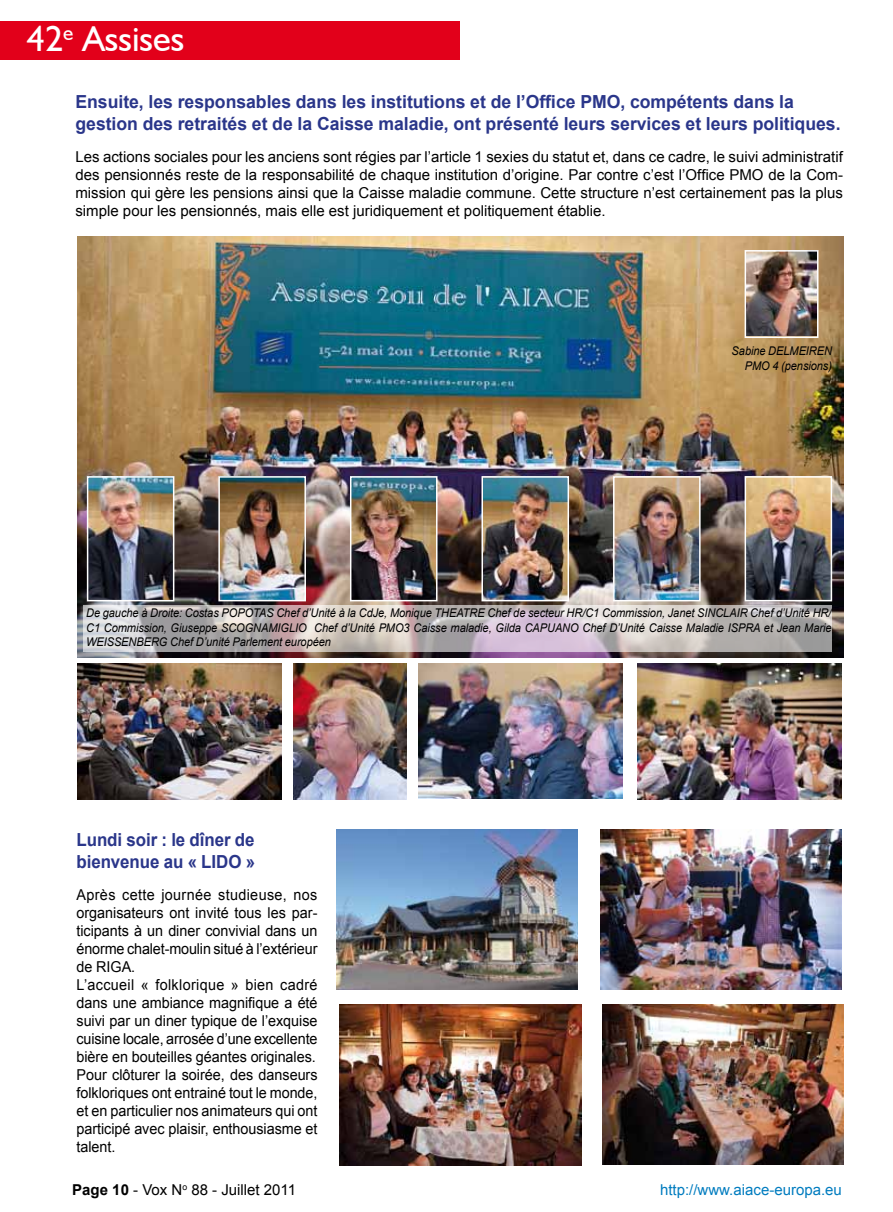
<style>
.page{position:relative;width:893px;height:1212px;background:#fff}
.page>*{position:absolute;margin:0;border:0;box-sizing:border-box;transform-origin:0 0}
.t1{font:36px "Humanist 521 BT";color:#fff}
.t2{font:700 18px/21.6px "Arial";color:#2a368a}
.t3{font:700 18px/21.6px "Arial";color:#2a368a;scale:.94 1}
.t4{font:15px/18px "Arial";letter-spacing:-.005em;color:#000;scale:.96 1}
.t5{font:15px/18px "Arial";letter-spacing:-.005em;color:#000;text-align:justify}
.t6{font:15px "Arial";color:#007cbf}
.t7{font:italic 12px/14.4px "Arial";letter-spacing:-.005em;color:#000;text-align:right;scale:.92 1}
.s1{font-weight:700}
</style>
<div class="page">
<img style="left:78px;top:236px;width:765px;height:421px">
<img style="left:748px;top:253px;width:67px;height:82px">
<div style="left:745px;top:250px;width:73px;height:88px;border:2px solid #fff"></div>
<img style="left:78px;top:663px;width:204px;height:136px">
<img style="left:638px;top:663px;width:204px;height:136px">
<img style="left:293px;top:663px;width:114px;height:136px">
<img style="left:418px;top:663px;width:205px;height:136px">
<img style="left:221px;top:479px;width:82px;height:119px">
<div style="left:218px;top:476px;width:88px;height:125px;border:2px solid #fff"></div>
<img style="left:353px;top:479px;width:81px;height:119px">
<div style="left:350px;top:476px;width:87px;height:125px;border:2px solid #fff"></div>
<img style="left:484px;top:479px;width:82px;height:119px">
<div style="left:481px;top:476px;width:88px;height:125px;border:2px solid #fff"></div>
<img style="left:616px;top:479px;width:82px;height:119px">
<div style="left:613px;top:476px;width:88px;height:125px;border:2px solid #fff"></div>
<img style="left:748px;top:479px;width:81px;height:119px">
<div style="left:745px;top:476px;width:87px;height:125px;border:2px solid #fff"></div>
<img style="left:90px;top:479px;width:81px;height:119px">
<div style="left:87px;top:476px;width:87px;height:125px;border:2px solid #fff"></div>
<img style="left:337px;top:829px;width:240px;height:160px">
<img style="left:339px;top:1005px;width:242px;height:160px">
<img style="left:602px;top:1005px;width:241px;height:160px">
<img style="left:601px;top:829px;width:241px;height:160px">
<div style="left:0;top:21px;width:459px;height:39px;background:#e2001a"></div>
<svg style="left:84px;top:605px;width:748px;height:47px;background:#c5bdbf"></svg>
<h1 class="t1" style="left:27px;top:17px;width:159px">42<sup>e</sup> Assises</h1>
<p class="t2" style="left:75px;top:91px;width:767px">Ensuite, les responsables dans les institutions et de l’Office PMO, compétents dans la gestion des retraités et de la Caisse maladie, ont présenté leurs services et leurs politiques.</p>
<p class="t5" style="left:75px;top:148px;width:769px">Les actions sociales pour les anciens sont régies par l’article 1 sexies du statut et, dans ce cadre, le suivi administratif des pensionnés reste de la responsabilité de chaque institution d’origine. Par contre c’est l’Office PMO de la Com&shy;mission qui gère les pensions ainsi que la Caisse maladie commune. Cette structure n’est certainement pas la plus simple pour les pensionnés, mais elle est juridiquement et politiquement établie.</p>
<p class="t7" style="left:732px;top:344px;width:111px">Sabine DELMEIREN<br>PMO 4 (pensions)</p>
<p class="t7" style="left:86px;top:606px;width:812px;text-align:justify">De gauche à Droite: Costas POPOTAS Chef d’Unité à la CdJe, Monique THEATRE Chef de secteur HR/C1 Commission, Janet SINCLAIR Chef d’Unité HR/ C1 Commission, Giuseppe SCOGNAMIGLIO Chef d’Unité PMO3 Caisse maladie, Gilda CAPUANO Chef D’Unité Caisse Maladie ISPRA et Jean Marie WEISSENBERG Chef D’unité Parlement européen</p>
<p class="t3" style="left:76px;top:829px;width:192px">Lundi soir : le dîner de bienvenue au « LIDO »</p>
<p class="t4" style="left:76px;top:886px;width:253px">Après cette journée studieuse, nos organisateurs ont invité tous les par&shy;ticipants à un diner convivial dans un énorme chalet-moulin situé à l’extérieur de RIGA.<br>L’accueil « folklorique » bien cadré dans une ambiance magnifique a été suivi par un diner typique de l’exquise cuisine locale, arrosée d’une excellente bière en bouteilles géantes originales.<br>Pour clôturer la soirée, des danseurs folkloriques ont entrainé tout le monde, et en particulier nos animateurs qui ont participé avec plaisir, enthousiasme et talent.</p>
<p class="t5" style="left:72px;top:1181px;width:225px"><span class="s1">Page 10</span> - Vox N<sup>o</sup> 88 - Juillet 2011</p>
<p class="t6" style="left:660px;top:1180px;width:183px">http://www.aiace-europa.eu</p>
</div>
